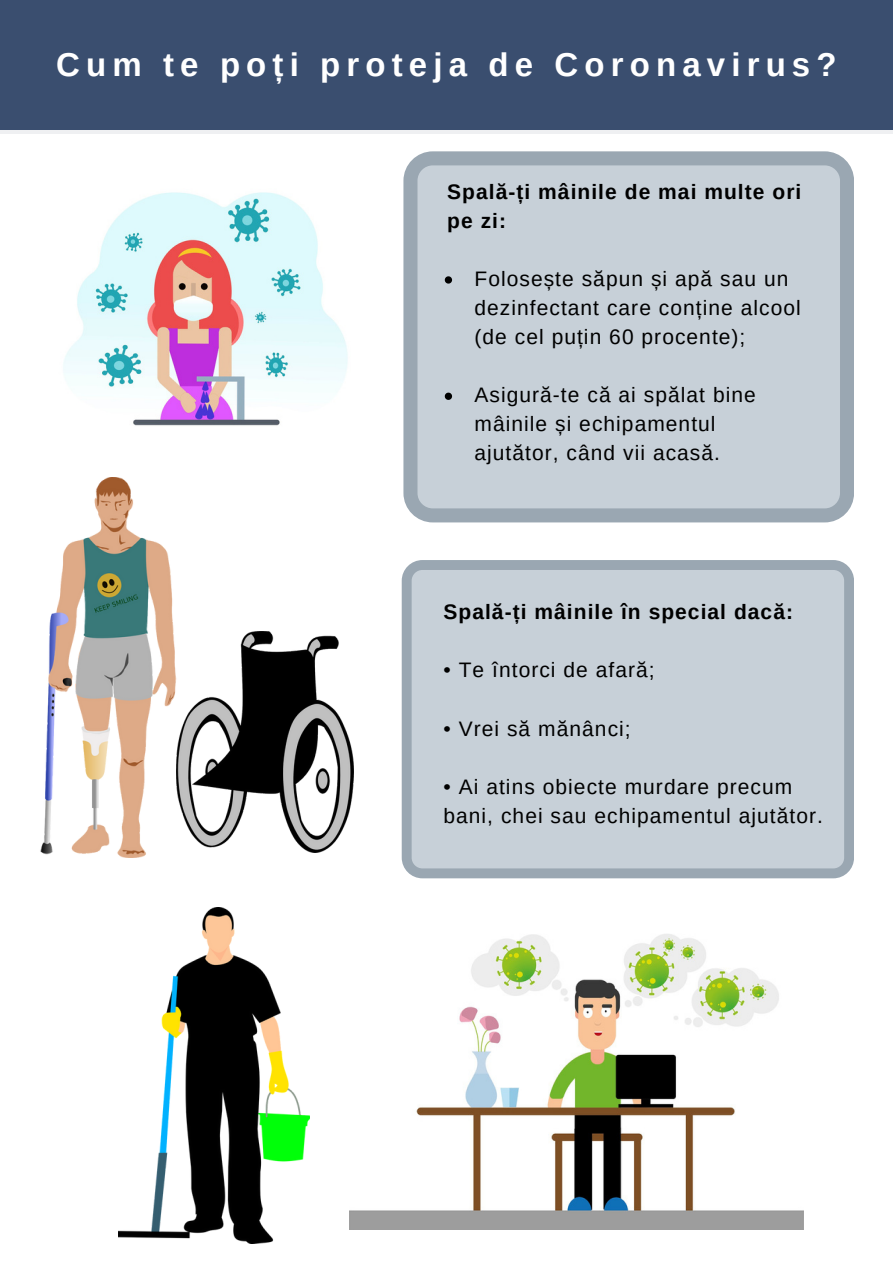
<style>
.page{position:relative;width:893px;height:1264px;background:#fff}
.page>*{position:absolute;margin:0;border:0;box-sizing:border-box;transform-origin:0 0}
.t1{font:700 33px "Arimo";letter-spacing:.185em;color:#fff}
.t2{font:21px/29.1px "Arimo";letter-spacing:.05em;color:#000}
.t3{font:700 21px/29.1px "Arimo";letter-spacing:.05em;color:#000}
</style>
<div class="page">
<div style="left:0;top:0;width:892px;height:132px;background:#3a4e6f"></div>
<hr style="left:0;top:131px;width:892px;height:2px;background:#eff0f2">
<img style="left:63px;top:192px;width:285px;height:234px">
<svg style="left:403px;top:151px;width:451px;height:371px;background:#c2ccd4"></svg>
<svg style="left:401px;top:560px;width:453px;height:318px;background:#c2ccd4"></svg>
<img style="left:40px;top:478px;width:136px;height:380px">
<img style="left:349px;top:934px;width:454px;height:295px">
<img style="left:119px;top:907px;width:190px;height:336px">
<img style="left:176px;top:631px;width:177px;height:221px">
<svg style="left:445px;top:276px;width:7px;height:7px"></svg>
<svg style="left:445px;top:392px;width:7px;height:8px"></svg>
<p class="t1" style="left:56px;top:46px;width:781px">Cum te poți proteja de Coronavirus?</p>
<p class="t3" style="left:447px;top:177px;width:355px">Spală-ți mâinile de mai multe ori pe zi:</p>
<p class="t2" style="left:474px;top:264px;width:328px">Folosește săpun și apă sau un dezinfectant care conține alcool (de cel puțin 60 procente);</p>
<p class="t2" style="left:474px;top:380px;width:283px">Asigură-te că ai spălat bine mâinile și echipamentul ajutător, când vii acasă.</p>
<p class="t3" style="left:443px;top:596px;width:351px">Spală-ți mâinile în special dacă:</p>
<p class="t2" style="left:443px;top:655px;width:213px">• Te întorci de afară;</p>
<p class="t2" style="left:443px;top:713px;width:189px">• Vrei să mănânci;</p>
<p class="t2" style="left:443px;top:772px;width:381px">• Ai atins obiecte murdare precum bani, chei sau echipamentul ajutător.</p>
</div>
